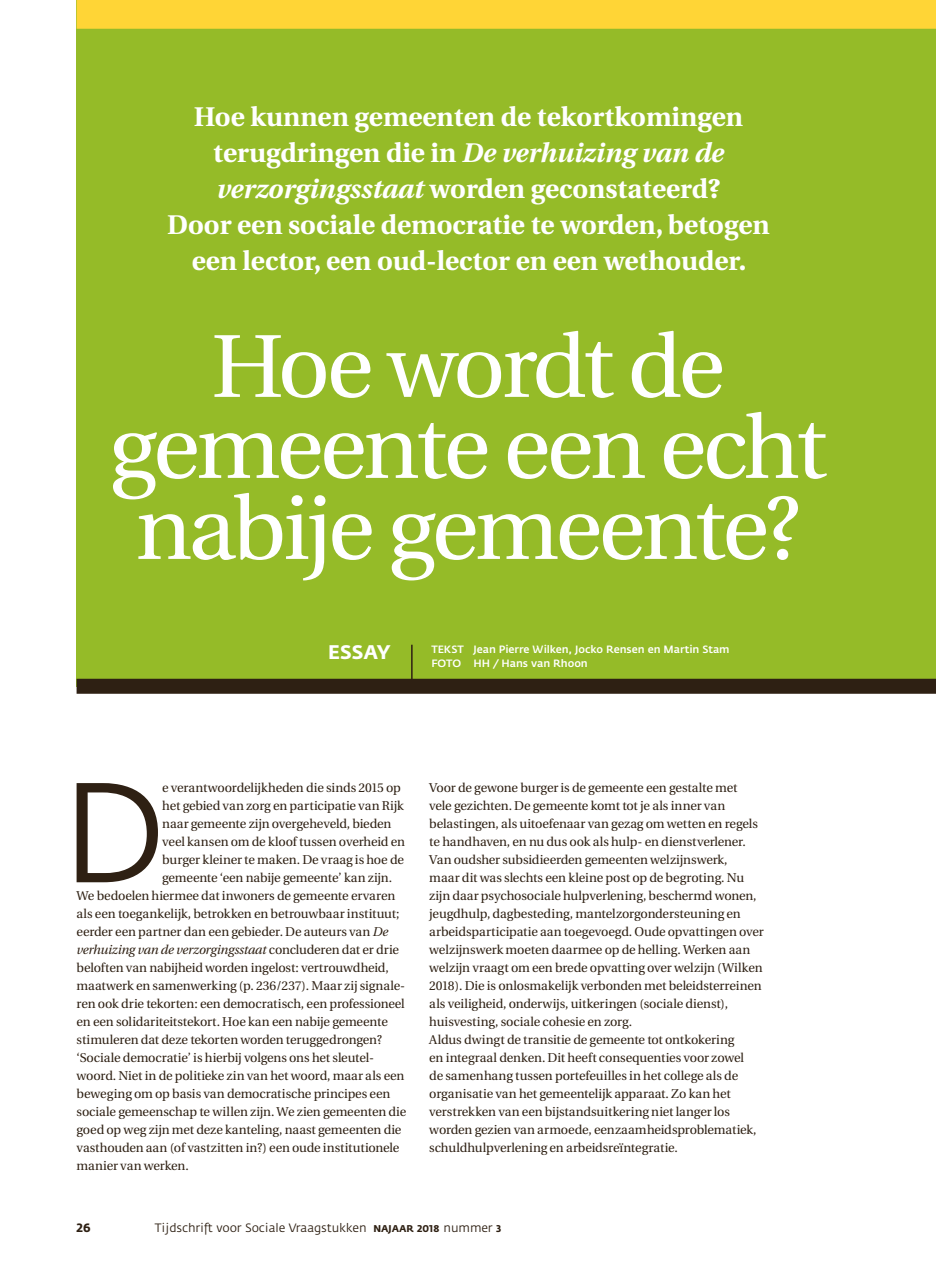
<style>
.page{position:relative;width:936px;height:1276px;background:#fff}
.page>*{position:absolute;margin:0;border:0;box-sizing:border-box;transform-origin:0 0}
.t1{font:140.1px "Fedra Sans";color:#2e2013}
.t2{font:89.1px/81px "Utopia";letter-spacing:-.04em;color:#fff;text-align:center}
.t3{font:700 27px/36px "Utopia";color:#fff;text-align:center}
.t4{font:700 19.5px "Fedra Sans";color:#fff}
.t5{font:12.75px/18px "Utopia";letter-spacing:-.01em;color:#2e2013}
.t6{font:italic 12.75px "Utopia";letter-spacing:-.015em;color:#2e2013}
.t7{font:12px "Fedra Sans";letter-spacing:-.01em;color:#2e2013}
.t8{font:700 12px "Fedra Sans";color:#2e2013}
.t9{font:10.5px/13.5px "Fedra Sans Medium TF";letter-spacing:-.005em;color:#fff}
.s1{font-style:italic}
.s2{font-style:normal}
.s3{font-weight:700;font-size:9.75px}
</style>
<div class="page">
<div style="left:77px;top:0;width:858px;height:686px;background:#95bb28"></div>
<div style="left:77px;top:679px;width:858px;height:15px;background:#2e2013"></div>
<hr style="left:411px;top:645px;width:1px;height:39px;background:#2e2013">
<div style="left:77px;top:0;width:858px;height:29px;background:#ffd536"></div>
<h3 class="t3" style="left:167px;top:99px;width:604px">Hoe kunnen gemeenten de tekortkomingen terugdringen die in <span class="s1">De verhuizing van de verzorgingsstaat</span> worden geconstateerd?<br>Door een sociale democratie te worden, betogen een lector, een oud-lector en een wethouder.</h3>
<h2 class="t2" style="left:109px;top:328px;width:719px">Hoe wordt de gemeente een echt nabije gemeente?</h2>
<h3 class="t4" style="left:328px;top:640px;width:64px">ESSAY</h3>
<p class="t9" style="left:431px;top:643px;width:300px">TEKST Jean Pierre Wilken, Jocko Rensen en Martin Stam<br>FOTO HH / Hans van Rhoon</p>
<h1 class="t1" style="left:60px;top:759px;width:107px">D</h1>
<p class="t5" style="left:162px;top:779px;width:240px">e verantwoordelijkheden die sinds 2015 op</p>
<p class="t5" style="left:162px;top:797px;width:243px">het gebied van zorg en participatie van Rijk</p>
<p class="t5" style="left:162px;top:815px;width:230px">naar gemeente zijn overgeheveld, bieden</p>
<p class="t5" style="left:162px;top:833px;width:244px">veel kansen om de kloof tussen overheid en</p>
<p class="t5" style="left:162px;top:851px;width:243px">burger kleiner te maken. De vraag is hoe de</p>
<p class="t5" style="left:162px;top:869px;width:231px">gemeente ‘een nabije gemeente’ kan zijn.</p>
<p class="t5" style="left:77px;top:887px;width:320px">We bedoelen hiermee dat inwoners de gemeente ervaren</p>
<p class="t5" style="left:77px;top:905px;width:324px">als een toegankelijk, betrokken en betrouwbaar instituut;</p>
<p class="t5" style="left:77px;top:923px;width:313px">eerder een partner dan een gebieder. De auteurs van <span class="s1">De</span></p>
<p class="t6" style="left:77px;top:943px;width:324px">verhuizing van de verzorgingsstaat <span class="s2">concluderen dat er drie</span></p>
<p class="t5" style="left:77px;top:959px;width:314px">beloften van nabijheid worden ingelost: vertrouwdheid,</p>
<p class="t5" style="left:77px;top:977px;width:330px">maatwerk en samenwerking (p. 236/237). Maar zij signale-</p>
<p class="t5" style="left:77px;top:995px;width:330px">ren ook drie tekorten: een democratisch, een professioneel</p>
<p class="t5" style="left:77px;top:1013px;width:313px">en een solidariteitstekort. Hoe kan een nabije gemeente</p>
<p class="t5" style="left:77px;top:1031px;width:307px">stimuleren dat deze tekorten worden teruggedrongen?</p>
<p class="t5" style="left:77px;top:1049px;width:299px">‘Sociale democratie’ is hierbij volgens ons het sleutel-</p>
<p class="t5" style="left:77px;top:1067px;width:329px">woord. Niet in de politieke zin van het woord, maar als een</p>
<p class="t5" style="left:77px;top:1085px;width:315px">beweging om op basis van democratische principes een</p>
<p class="t5" style="left:77px;top:1103px;width:331px">sociale gemeenschap te willen zijn. We zien gemeenten die</p>
<p class="t5" style="left:77px;top:1121px;width:326px">goed op weg zijn met deze kanteling, naast gemeenten die</p>
<p class="t5" style="left:77px;top:1139px;width:324px">vasthouden aan (of vastzitten in?) een oude institutionele</p>
<p class="t5" style="left:77px;top:1157px;width:114px">manier van werken.</p>
<p class="t5" style="left:429px;top:779px;width:336px">Voor de gewone burger is de gemeente een gestalte met<br>vele gezichten. De gemeente komt tot je als inner van belastingen, als uitoefenaar van gezag om wetten en regels te handhaven, en nu dus ook als hulp- en dienstverlener.<br>Van oudsher subsidieerden gemeenten welzijnswerk,<br>maar dit was slechts een kleine post op de begroting. Nu zijn daar psychosociale hulpverlening, beschermd wonen, jeugdhulp, dagbesteding, mantelzorgondersteuning en arbeidsparticipatie aan toegevoegd. Oude opvattingen over welzijnswerk moeten daarmee op de helling. Werken aan welzijn vraagt om een brede opvatting over welzijn (Wilken 2018). Die is onlosmakelijk verbonden met beleidsterreinen als veiligheid, onderwijs, uitkeringen (sociale dienst), huisvesting, sociale cohesie en zorg.<br>Aldus dwingt de transitie de gemeente tot ontkokering<br>en integraal denken. Dit heeft consequenties voor zowel<br>de samenhang tussen portefeuilles in het college als de organisatie van het gemeentelijk apparaat. Zo kan het verstrekken van een bijstandsuitkering niet langer los worden gezien van armoede, eenzaamheidsproblematiek, schuldhulpverlening en arbeidsreïntegratie.</p>
<p class="t8" style="left:77px;top:1220px;width:16px">26</p>
<p class="t7" style="left:155px;top:1221px;width:348px">Tijdschrift voor Sociale Vraagstukken <span class="s3">NAJAAR 2018</span> nummer <span class="s3">3</span></p>
</div>
